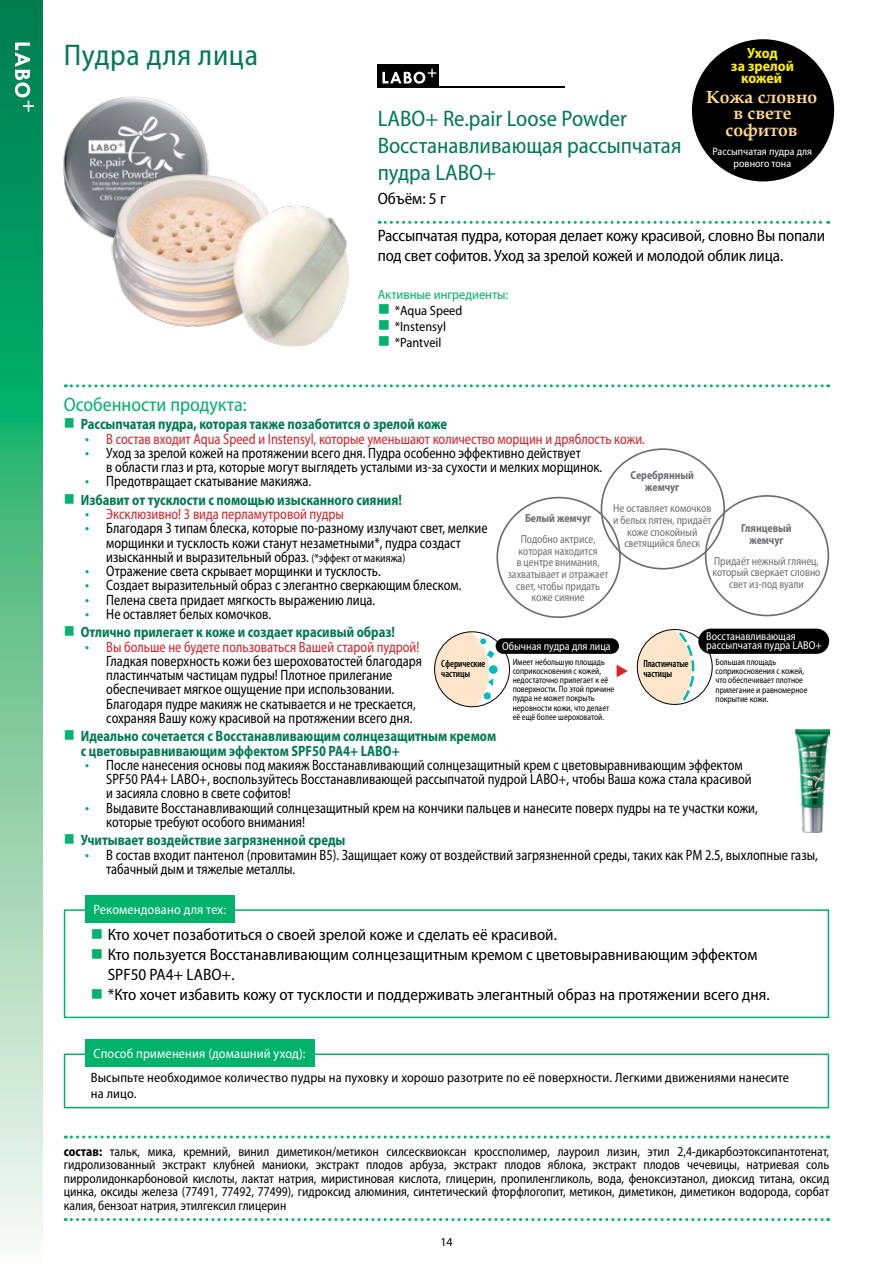
<style>
.page{position:relative;width:893px;height:1263px;background:#fff}
.page>*{position:absolute;margin:0;border:0;box-sizing:border-box;transform-origin:0 0}
.t1{font:semi-condensed 30px "Myriad Pro";letter-spacing:.02em;color:#007a4e}
.t2{font:semi-condensed 22.5px/27px "Myriad Pro";color:#007a4e}
.t3{font:semi-condensed 19.5px "Myriad Pro";color:#00b26b}
.t4{font:700 17.55px/16.2px "Book Antiqua";color:#ffd886;text-align:center}
.t5{font:semi-condensed 16.5px/19.8px "Myriad Pro";color:#000}
.t6{font:semi-condensed 15px/14.2px "Myriad Pro";color:#000;scale:.9 1}
.t7{font:700 semi-condensed 15px/18.5px "Myriad Pro";color:#007a4e;scale:.9 1}
.t8{font:semi-condensed 15px "Myriad Pro";color:#d2232a;scale:.9 1}
.t9{font:700 semi-condensed 14.85px/12.1px "Myriad Pro";color:#fff200;text-align:center}
.t10{font:semi-condensed 13.5px/13.5px "Myriad Pro";letter-spacing:.005em;color:#000;text-align:justify;scale:.93 1}
.t11{font:semi-condensed 13.5px/16.2px "Myriad Pro";letter-spacing:.005em;color:#000}
.t12{font:semi-condensed 13.5px "Myriad Pro";letter-spacing:.01em;color:#fff}
.t13{font:semi-condensed 13.5px "Myriad Pro";color:#00b26b}
.t14{font:12px "Myriad Pro";color:#000}
.t15{font:semi-condensed 11.7px/11.7px "Myriad Pro";color:#6d6e71;text-align:center;scale:.9 1}
.t16{font:700 semi-condensed 11.7px/11.7px "Myriad Pro";color:#6d6e71;text-align:center;scale:.9 1}
.t17{font:semi-condensed 11.55px/9.1px "Myriad Pro";color:#fff;scale:.95 1}
.t18{font:semi-condensed 10.8px/12.1px "Myriad Pro";color:#fff;text-align:center}
.t19{font:600 condensed 10.35px/10.4px "Myriad Pro";color:#000;scale:.9 1}
.t20{font:600 condensed 10.35px/10.4px "Myriad Pro";color:#000;scale:.95 1}
.t21{font:semi-condensed 9.15px/9.1px "Myriad Pro";color:#000;scale:.9 1}
.s1{font-size:16.5px;color:#00b26b}
.s2{font-weight:400;font-size:16.5px;color:#00b26b}
.s3{font-weight:400;color:#000}
.s4{font-size:12px}
.s5{color:#d2232a}
.s6{font-weight:700}
</style>
<div class="page">
<svg style="left:0;top:0;width:43px;height:1242px;background:#65c094"></svg>
<svg style="left:15px;top:43px;width:19px;height:69px"></svg>
<div style="left:692px;top:39px;width:142px;height:142px;background:#000;border-radius:50%"></div>
<hr style="left:437px;top:87px;width:128px;height:1px;background:#000">
<div style="left:378px;top:65px;width:61px;height:23px;background:#000"></div>
<svg style="left:382px;top:69px;width:54px;height:15px"></svg>
<svg style="left:379px;top:221px;width:450px;height:3px"></svg>
<svg style="left:65px;top:1135px;width:764px;height:3px"></svg>
<svg style="left:65px;top:1218px;width:764px;height:3px"></svg>
<img style="left:64px;top:97px;width:285px;height:250px">
<svg style="left:65px;top:384px;width:764px;height:3px"></svg>
<div style="left:496px;top:497px;width:125px;height:121px;border:2px solid #6d6e71;border-radius:50%"></div>
<div style="left:601px;top:448px;width:124px;height:122px;border:2px solid #6d6e71;border-radius:50%"></div>
<div style="left:705px;top:495px;width:124px;height:121px;border:2px solid #6d6e71;border-radius:50%"></div>
<svg style="left:637px;top:629px;width:59px;height:75px"></svg>
<div style="left:698px;top:629px;width:131px;height:25px;background:#000;border-radius:13px"></div>
<div style="left:489px;top:665px;width:9px;height:9px;background:#00bbbe;border-radius:50%"></div>
<svg style="left:435px;top:633px;width:59px;height:74px"></svg>
<div style="left:434px;top:631px;width:76px;height:76px;border:1px solid #000;border-radius:50%"></div>
<div style="left:496px;top:638px;width:123px;height:16px;background:#000;border-radius:8px"></div>
<svg style="left:617px;top:665px;width:11px;height:12px"></svg>
<div style="left:64px;top:1053px;width:765px;height:55px;border:2px solid #00b26b"></div>
<div style="left:85px;top:1039px;width:229px;height:27px;background:#00b26b"></div>
<div style="left:64px;top:909px;width:765px;height:109px;border:2px solid #00b26b"></div>
<div style="left:85px;top:895px;width:150px;height:27px;background:#00b26b"></div>
<img style="left:795px;top:730px;width:35px;height:102px">
<h1 class="t1" style="left:64px;top:39px;width:196px">Пудра для лица</h1>
<p class="t9" style="left:731px;top:48px;width:65px">Уход<br>за зрелой кожей</p>
<p class="t4" style="left:706px;top:89px;width:113px">Кожа словно в свете софитов</p>
<p class="t18" style="left:713px;top:146px;width:101px">Рассыпчатая пудра для ровного тона</p>
<h2 class="t2" style="left:378px;top:105px;width:305px">LABO+ Re.pair Loose Powder<br>Восстанавливающая рассыпчатая пудра LABO+</h2>
<p class="t5" style="left:378px;top:189px;width:70px">Объём: 5 г</p>
<p class="t5" style="left:378px;top:226px;width:449px">Рассыпчатая пудра, которая делает кожу красивой, словно Вы попали под свет софитов. Уход за зрелой кожей и молодой облик лица.</p>
<p class="t13" style="left:378px;top:287px;width:132px">Активные ингредиенты:</p>
<p class="t11" style="left:395px;top:302px;width:69px">*Aqua Speed *Instensyl *Pantveil</p>
<h3 class="t3" style="left:64px;top:394px;width:184px">Особенности продукта:</h3>
<p class="t7" style="left:81px;top:415px;width:409px">Рассыпчатая пудра, которая также позаботится о зрелой коже</p>
<p class="t8" style="left:85px;top:430px;width:624px"><span class="s1">•</span> В состав входит Aqua Speed и Instensyl, которые уменьшают количество морщин и дряблость кожи.</p>
<p class="t6" style="left:106px;top:446px;width:553px;text-indent:-21px"><span class="s1">•</span> Уход за зрелой кожей на протяжении всего дня. Пудра особенно эффективно действует<br>в области глаз и рта, которые могут выглядеть усталыми из-за сухости и мелких морщинок.</p>
<p class="t7" style="left:81px;top:472px;width:358px"><span class="s2">•</span> <span class="s3">Предотвращает скатывание макияжа.<br></span>Избавит от тусклости с помощью изысканного сияния!</p>
<p class="t8" style="left:85px;top:506px;width:289px"><span class="s1">•</span> Эксклюзивно! 3 вида перламутровой пудры</p>
<p class="t6" style="left:106px;top:522px;width:425px;text-indent:-21px"><span class="s1">•</span> Благодаря 3 типам блеска, которые по-разному излучают свет, мелкие морщинки и тусклость кожи станут незаметными*, пудра создаст изысканный и выразительный образ. <span class="s4">(*эффект от макияжа)</span></p>
<p class="t6" style="left:85px;top:564px;width:330px"><span class="s1">•</span> Отражение света скрывает морщинки и тусклость.</p>
<p class="t6" style="left:85px;top:579px;width:420px"><span class="s1">•</span> Создает выразительный образ с элегантно сверкающим блеском.</p>
<p class="t6" style="left:85px;top:593px;width:324px"><span class="s1">•</span> Пелена света придает мягкость выражению лица.</p>
<p class="t7" style="left:81px;top:605px;width:351px"><span class="s2">•</span> <span class="s3">Не оставляет белых комочков.<br></span>Отлично прилегает к коже и создает красивый образ!</p>
<p class="t6" style="left:106px;top:640px;width:352px;text-indent:-21px"><span class="s1">•</span> <span class="s5">Вы больше не будете пользоваться Вашей старой пудрой!<br></span>Гладкая поверхность кожи без шероховатостей благодаря пластинчатым частицам пудры! Плотное прилегание обеспечивает мягкое ощущение при использовании.<br>Благодаря пудре макияж не скатывается и не трескается, сохраняя Вашу кожу красивой на протяжении всего дня.</p>
<p class="t7" style="left:81px;top:729px;width:463px;line-height:14.2px">Идеально сочетается с Восстанавливающим солнцезащитным кремом с цветовыравнивающим эффектом SPF50 PA4+ LABO+</p>
<p class="t6" style="left:106px;top:758px;width:718px;text-indent:-21px"><span class="s1">•</span> После нанесения основы под макияж Восстанавливающий солнцезащитный крем с цветовыравнивающим эффектом<br>SPF50 PA4+ LABO+, воспользуйтесь Восстанавливающей рассыпчатой пудрой LABO+, чтобы Ваша кожа стала красивой и засияла словно в свете софитов!</p>
<p class="t6" style="left:106px;top:801px;width:725px;text-indent:-21px"><span class="s1">•</span> Выдавите Восстанавливающий солнцезащитный крем на кончики пальцев и нанесите поверх пудры на те участки кожи, которые требуют особого внимания!</p>
<p class="t7" style="left:81px;top:831px;width:296px">Учитывает воздействие загрязненной среды</p>
<p class="t6" style="left:106px;top:848px;width:792px;text-indent:-21px"><span class="s1">•</span> В состав входит пантенол (провитамин В5). Защищает кожу от воздействий загрязненной среды, таких как РМ 2.5, выхлопные газы, табачный дым и тяжелые металлы.</p>
<p class="t16" style="left:631px;top:470px;width:72px">Серебрянный жемчуг</p>
<p class="t15" style="left:613px;top:503px;width:111px">Не оставляет комочков и белых пятен, придаёт коже спокойный светящийся блеск</p>
<p class="t16" style="left:525px;top:512px;width:75px">Белый жемчуг</p>
<p class="t15" style="left:508px;top:534px;width:113px">Подобно актрисе, которая находится<br>в центре внимания, захватывает и отражает свет, чтобы придать коже сияние</p>
<p class="t16" style="left:741px;top:522px;width:58px">Глянцевый жемчуг</p>
<p class="t15" style="left:712px;top:555px;width:122px">Придаёт нежный глянец, который сверкает словно свет из-под вуали</p>
<p class="t17" style="left:502px;top:642px;width:116px">Обычная пудра для лица</p>
<p class="t17" style="left:706px;top:632px;width:123px">Восстанавливающая рассыпчатая пудра LABO+</p>
<p class="t21" style="left:513px;top:657px;width:115px">Имеет небольшую площадь соприкосновения с кожей, недостаточно прилегает к её поверхности. По этой причине пудра не может покрыть неровности кожи, что делает её ещё более шероховатой.</p>
<p class="t21" style="left:716px;top:657px;width:104px">Большая площадь соприкосновения с кожей, что обеспечивает плотное прилегание и равномерное покрытие кожи.</p>
<p class="t20" style="left:441px;top:658px;width:48px">Сферические частицы</p>
<p class="t19" style="left:643px;top:658px;width:52px">Пластинчатые частицы</p>
<p class="t12" style="left:94px;top:902px;width:134px">Рекомендовано для тех:</p>
<p class="t5" style="left:108px;top:925px;width:663px">Кто хочет позаботиться о своей зрелой коже и сделать её красивой.<br>Кто пользуется Восстанавливающим солнцезащитным кремом с цветовыравнивающим эффектом SPF50 PA4+ LABO+.<br>*Кто хочет избавить кожу от тусклости и поддерживать элегантный образ на протяжении всего дня.</p>
<p class="t12" style="left:94px;top:1046px;width:214px">Способ применения (домашний уход):</p>
<p class="t11" style="left:91px;top:1070px;width:700px">Высыпьте необходимое количество пудры на пуховку и хорошо разотрите по её поверхности. Легкими движениями нанесите на лицо.</p>
<p class="t10" style="left:64px;top:1144px;width:825px"><span class="s6">состав:</span> тальк, мика, кремний, винил диметикон/метикон силсесквиоксан кроссполимер, лауроил лизин, этил 2,4-дикарбоэтоксипантотенат, гидролизованный экстракт клубней маниоки, экстракт плодов арбуза, экстракт плодов яблока, экстракт плодов чечевицы, натриевая соль пирролидонкарбоновой кислоты, лактат натрия, миристиновая кислота, глицерин, пропиленгликоль, вода, феноксиэтанол, диоксид титана, оксид цинка, оксиды железа (77491, 77492, 77499), гидроксид алюминия, синтетический фторфлогопит, метикон, диметикон, диметикон водорода, сорбат калия, бензоат натрия, этилгексил глицерин</p>
<p class="t14" style="left:440px;top:1236px;width:14px">14</p>
</div>
